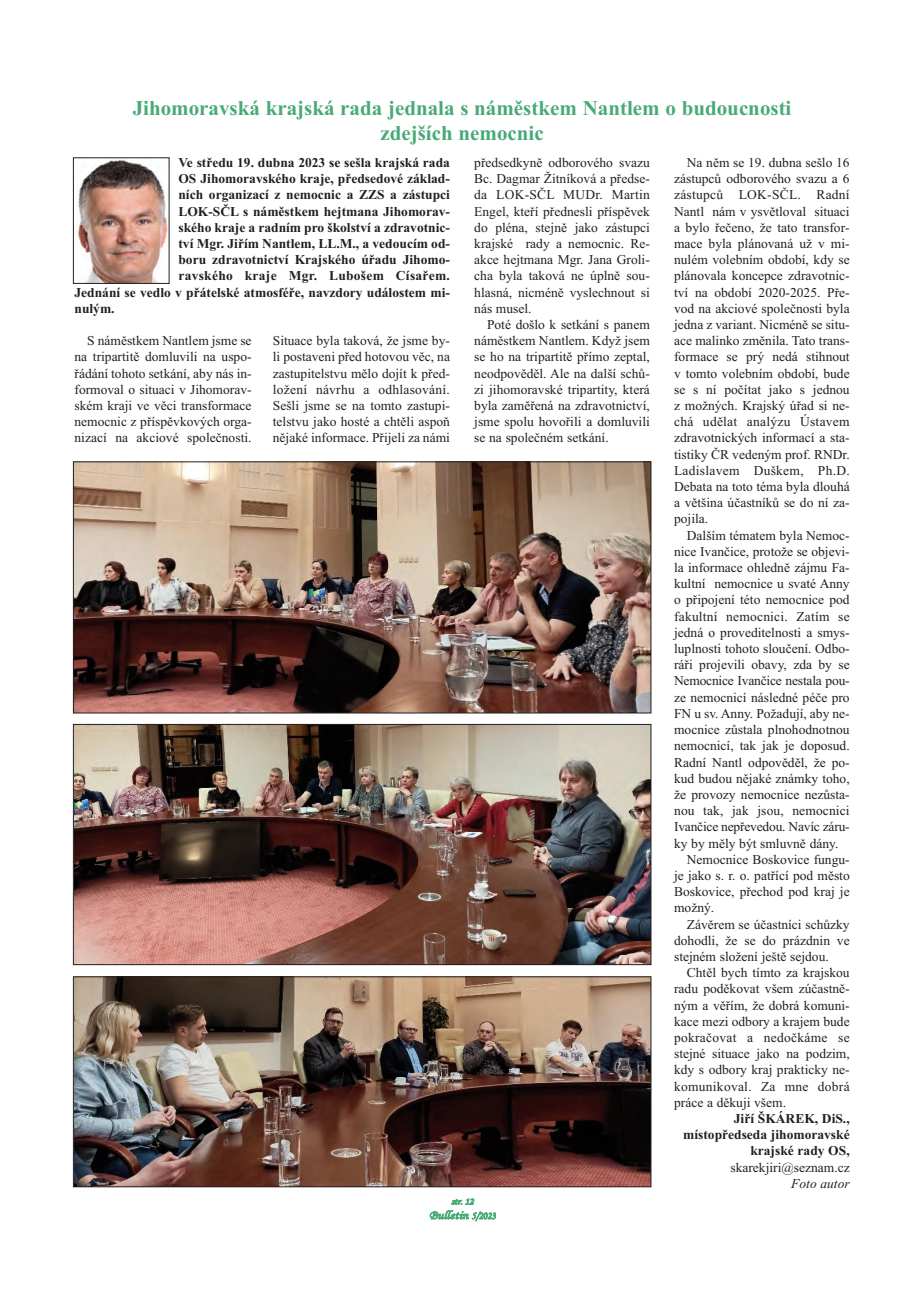
<style>
.page{position:relative;width:920px;height:1290px;background:#fff}
.page>*{position:absolute;margin:0;border:0;box-sizing:border-box;transform-origin:0 0}
.t1{font:700 21px/25.2px "Times New Roman";color:#48aa77;text-align:center}
.t2{font:13.5px/16.2px "Times New Roman";color:#231f20;text-align:justify}
.t3{font:700 13.5px/16.2px "Times New Roman";color:#231f20;text-align:right}
.t4{font:13.5px "Times New Roman";letter-spacing:.02em;color:#231f20}
.t5{font:700 13.5px "Times New Roman";letter-spacing:.02em;color:#231f20}
.t6{font:italic 13.5px "Times New Roman";color:#231f20}
.t7{font:12.15px "Monotype Corsiva";letter-spacing:-.005em;color:#48aa77;scale:1.11 1}
.t8{font:9.45px "Monotype Corsiva";color:#48aa77;scale:1.11 1}
.s1{font-size:10.5px}
</style>
<div class="page">
<img style="left:77px;top:160px;width:90px;height:122px">
<div style="left:73px;top:157px;width:96px;height:127px;border:1px solid #231f20"></div>
<img style="left:75px;top:978px;width:574px;height:207px">
<div style="left:73px;top:976px;width:578px;height:211px;border:1px solid #231f20"></div>
<img style="left:75px;top:726px;width:574px;height:237px">
<div style="left:73px;top:724px;width:578px;height:241px;border:1px solid #231f20"></div>
<img style="left:75px;top:463px;width:574px;height:248px">
<div style="left:73px;top:461px;width:578px;height:252px;border:1px solid #231f20"></div>
<h1 class="t1" style="left:133px;top:95px;width:660px">Jihomoravská krajská rada jednala s náměstkem Nantlem o budoucnosti zdejších nemocnic</h1>
<p class="t3" style="left:178px;top:154px;width:273px">Ve středu 19. dubna 2023 se sešla krajská rada</p>
<p class="t3" style="left:178px;top:170px;width:273px">OS Jihomoravského kraje, předsedové základ-</p>
<p class="t3" style="left:178px;top:187px;width:273px">ních organizací z nemocnic a ZZS a zástupci</p>
<p class="t3" style="left:178px;top:203px;width:273px">LOK-SČL s náměstkem hejtmana Jihomorav-</p>
<p class="t3" style="left:178px;top:219px;width:273px">ského kraje a radním pro školství a zdravotnic-</p>
<p class="t3" style="left:178px;top:235px;width:273px">tví Mgr. Jiřím Nantlem, LL.M., a vedoucím od-</p>
<p class="t3" style="left:178px;top:251px;width:273px">boru zdravotnictví Krajského úřadu Jihomo-</p>
<p class="t5" style="left:178px;top:268px;width:273px">ravského kraje Mgr. Lubošem Císařem.</p>
<p class="t3" style="left:75px;top:284px;width:377px">Jednání se vedlo v přátelské atmosféře, navzdory událostem mi-</p>
<p class="t3" style="left:75px;top:300px;width:42px">nulým.</p>
<p class="t2" style="left:75px;top:332px;width:179px;text-indent:13px">S náměstkem Nantlem jsme se na tripartitě domluvili na uspo&shy;řádání tohoto setkání, aby nás in&shy;formoval o situaci v Jihomorav&shy;ském kraji ve věci transformace nemocnic z příspěvkových orga&shy;nizací na akciové společnosti.</p>
<p class="t2" style="left:273px;top:332px;width:179px">Situace byla taková, že jsme by&shy;li postaveni před hotovou věc, na zastupitelstvu mělo dojít k před&shy;ložení návrhu a odhlasování.<br>Sešli jsme se na tomto zastupi&shy;telstvu jako hosté a chtěli aspoň nějaké informace. Přijeli za námi</p>
<p class="t2" style="left:474px;top:154px;width:177px">předsedkyně odborového svazu Bc. Dagmar Žitníková a předse&shy;da LOK-SČL MUDr. Martin Engel, kteří přednesli příspěvek do pléna, stejně jako zástupci krajské rady a nemocnic. Re&shy;akce hejtmana Mgr. Jana Groli&shy;cha byla taková ne úplně sou&shy;hlasná, nicméně vyslechnout si nás musel.</p>
<p class="t2" style="left:474px;top:316px;width:177px;text-indent:13px">Poté došlo k setkání s panem náměstkem Nantlem. Když jsem se ho na tripartitě přímo zeptal, neodpověděl. Ale na další schů&shy;zi jihomoravské tripartity, která byla zaměřená na zdravotnictví, jsme spolu hovořili a domluvili se na společném setkání.</p>
<p class="t2" style="left:674px;top:154px;width:177px;text-indent:13px">Na něm se 19. dubna sešlo 16 zástupců odborového svazu a 6 zástupců LOK-SČL. Radní Nantl nám v ysvětloval situaci a bylo řečeno, že tato transfor&shy;mace byla plánovaná už v mi&shy;nulém volebním období, kdy se plánovala koncepce zdravotnic&shy;tví na období 2020-2025. Pře&shy;vod na akciové společnosti byla jedna z variant. Nicméně se situ&shy;ace malinko změnila. Tato trans&shy;formace se prý nedá stihnout v tomto volebním období, bude se s ní počítat jako s jednou z možných. Krajský úřad si ne&shy;chá udělat analýzu Ústavem zdravotnických informací a sta&shy;tistiky ČR vedeným prof. RNDr.<br>Ladislavem Duškem, Ph.D.<br>Debata na toto téma byla dlouhá a většina účastníků se do ní za&shy;pojila.</p>
<p class="t2" style="left:687px;top:527px;width:164px">Dalším tématem byla Nemoc-</p>
<p class="t2" style="left:674px;top:543px;width:177px">nice Ivančice, protože se objevi-</p>
<p class="t2" style="left:674px;top:559px;width:177px">la informace ohledně zájmu Fa-</p>
<p class="t2" style="left:674px;top:575px;width:177px">kultní nemocnice u svaté Anny</p>
<p class="t2" style="left:674px;top:592px;width:177px">o připojení této nemocnice pod</p>
<p class="t2" style="left:674px;top:608px;width:177px">fakultní nemocnici. Zatím se</p>
<p class="t2" style="left:674px;top:624px;width:177px">jedná o proveditelnosti a smys-</p>
<p class="t2" style="left:674px;top:640px;width:177px">luplnosti tohoto sloučení. Odbo-</p>
<p class="t2" style="left:674px;top:656px;width:177px">ráři projevili obavy, zda by se</p>
<p class="t2" style="left:674px;top:673px;width:177px">Nemocnice Ivančice nestala pou-</p>
<p class="t2" style="left:674px;top:689px;width:177px">ze nemocnicí následné péče pro</p>
<p class="t2" style="left:674px;top:705px;width:177px">FN u sv. Anny. Požadují, aby ne-</p>
<p class="t2" style="left:674px;top:721px;width:177px">mocnice zůstala plnohodnotnou</p>
<p class="t2" style="left:674px;top:737px;width:177px">nemocnicí, tak jak je doposud.</p>
<p class="t2" style="left:674px;top:754px;width:177px">Radní Nantl odpověděl, že po-</p>
<p class="t2" style="left:674px;top:770px;width:177px">kud budou nějaké známky toho,</p>
<p class="t2" style="left:674px;top:786px;width:177px">že provozy nemocnice nezůsta-</p>
<p class="t2" style="left:674px;top:802px;width:177px">nou tak, jak jsou, nemocnici</p>
<p class="t2" style="left:674px;top:818px;width:177px">Ivančice nepřevedou. Navíc záru-</p>
<p class="t2" style="left:674px;top:835px;width:166px">ky by měly být smluvně dány.</p>
<p class="t2" style="left:687px;top:851px;width:164px">Nemocnice Boskovice fungu-</p>
<p class="t2" style="left:674px;top:867px;width:177px">je jako s. r. o. patřící pod město</p>
<p class="t2" style="left:674px;top:883px;width:177px">Boskovice, přechod pod kraj je</p>
<p class="t2" style="left:674px;top:899px;width:42px">možný.</p>
<p class="t2" style="left:687px;top:916px;width:164px">Závěrem se účastníci schůzky</p>
<p class="t2" style="left:674px;top:932px;width:177px">dohodli, že se do prázdnin ve</p>
<p class="t2" style="left:674px;top:948px;width:156px">stejném složení ještě sejdou.</p>
<p class="t2" style="left:687px;top:964px;width:164px">Chtěl bych tímto za krajskou</p>
<p class="t2" style="left:674px;top:980px;width:177px">radu poděkovat všem zúčastně-</p>
<p class="t2" style="left:674px;top:997px;width:177px">ným a věřím, že dobrá komuni-</p>
<p class="t2" style="left:674px;top:1013px;width:177px">kace mezi odbory a krajem bude</p>
<p class="t4" style="left:674px;top:1029px;width:177px">pokračovat a nedočkáme se</p>
<p class="t2" style="left:674px;top:1045px;width:177px">stejné situace jako na podzim,</p>
<p class="t2" style="left:674px;top:1061px;width:177px">kdy s odbory kraj prakticky ne-</p>
<p class="t4" style="left:674px;top:1078px;width:177px">komunikoval. Za mne dobrá</p>
<p class="t2" style="left:674px;top:1094px;width:113px">práce a děkuji všem.</p>
<p class="t3" style="left:683px;top:1110px;width:168px">Jiří ŠKÁREK, DiS., místopředseda jihomoravské krajské rady OS,</p>
<p class="t2" style="left:730px;top:1159px;width:121px">skarekjiri@seznam.cz</p>
<p class="t6" style="left:791px;top:1175px;width:60px">Foto autor</p>
<p class="t8" style="left:451px;top:1195px;width:22px">str. 12</p>
<p class="t7" style="left:429px;top:1207px;width:61px">Bulletin <span class="s1">5/2023</span></p>
</div>
